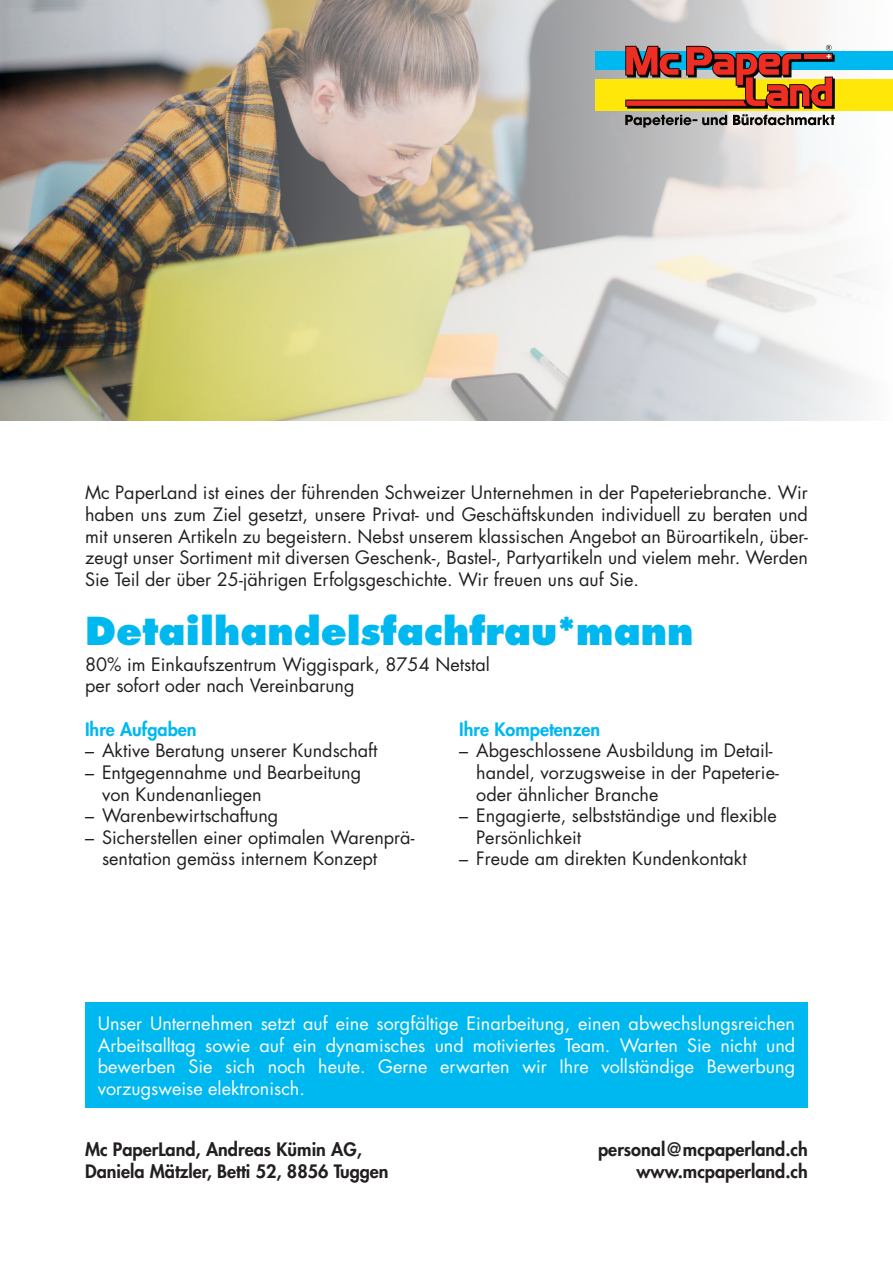
<style>
.page{position:relative;width:893px;height:1263px;background:#fff}
.page>*{position:absolute;margin:0;border:0;box-sizing:border-box;transform-origin:0 0}
.t1{font:800 37.5px "Futura Std";color:#00b8f0}
.t2{font:18px/21.6px "Futura Std";color:#231f20}
.t3{font:18px/21.6px "Futura Std";color:#fff;text-align:justify}
.t4{font:800 18px "Futura Std";color:#231f20}
.t5{font:800 18px "Futura Std";color:#00b8f0}
</style>
<div class="page">
<img style="left:0;top:0;width:893px;height:421px">
<div style="left:595px;top:52px;width:298px;height:18px;background:#00b8f0"></div>
<div style="left:595px;top:79px;width:298px;height:32px;background:#ffe709"></div>
<svg style="left:625px;top:45px;width:210px;height:83px"></svg>
<div style="left:85px;top:1002px;width:723px;height:106px;background:#00b8f0"></div>
<p class="t2" style="left:85px;top:482px;width:724px;text-align:justify">Mc PaperLand ist eines der führenden Schweizer Unternehmen in der Papeteriebranche. Wir haben uns zum Ziel gesetzt, unsere Privat- und Geschäftskunden individuell zu beraten und mit unseren Artikeln zu begeistern. Nebst unserem klassischen Angebot an Büroartikeln, über&shy;zeugt unser Sortiment mit diversen Geschenk-, Bastel-, Partyartikeln und vielem mehr. Werden Sie Teil der über 25-jährigen Erfolgsgeschichte. Wir freuen uns auf Sie.</p>
<h1 class="t1" style="left:85px;top:607px;width:610px">Detailhandelsfachfrau*mann</h1>
<p class="t2" style="left:85px;top:653px;width:406px">80% im Einkaufszentrum Wiggispark, 8754 Netstal per sofort oder nach Vereinbarung</p>
<p class="t5" style="left:85px;top:718px;width:113px">Ihre Aufgaben</p>
<p class="t2" style="left:85px;top:740px;width:294px">– Aktive Beratung unserer Kundschaft</p>
<p class="t2" style="left:102px;top:762px;width:261px;text-indent:-17px">– Entgegennahme und Bearbeitung von Kundenanliegen</p>
<p class="t2" style="left:85px;top:805px;width:195px">– Warenbewirtschaftung</p>
<p class="t2" style="left:102px;top:826px;width:314px;text-indent:-17px">– Sicherstellen einer optimalen Warenprä&shy;sentation gemäss internem Konzept</p>
<p class="t5" style="left:459px;top:718px;width:142px">Ihre Kompetenzen</p>
<p class="t2" style="left:476px;top:740px;width:304px;text-indent:-17px">– Abgeschlossene Ausbildung im Detail&shy;handel, vorzugsweise in der Papeterie&shy;oder ähnlicher Branche</p>
<p class="t2" style="left:476px;top:805px;width:302px;text-indent:-17px">– Engagierte, selbstständige und flexible<br>Persönlichkeit</p>
<p class="t2" style="left:459px;top:848px;width:289px">– Freude am direkten Kundenkontakt</p>
<p class="t3" style="left:98px;top:1013px;width:699px">Unser Unternehmen setzt auf eine sorgfältige Einarbeitung, einen abwechslungsreichen Arbeitsalltag sowie auf ein dynamisches und motiviertes Team. Warten Sie nicht und bewerben Sie sich noch heute. Gerne erwarten wir Ihre vollständige Bewerbung vorzugsweise elektronisch.</p>
<p class="t4" style="left:85px;top:1138px;width:278px">Mc PaperLand, Andreas Kümin AG,</p>
<p class="t4" style="left:598px;top:1138px;width:211px">personal@mcpaperland.ch</p>
<p class="t4" style="left:85px;top:1160px;width:305px">Daniela Mätzler, Betti 52, 8856 Tuggen</p>
<p class="t4" style="left:636px;top:1160px;width:173px">www.mcpaperland.ch</p>
</div>
